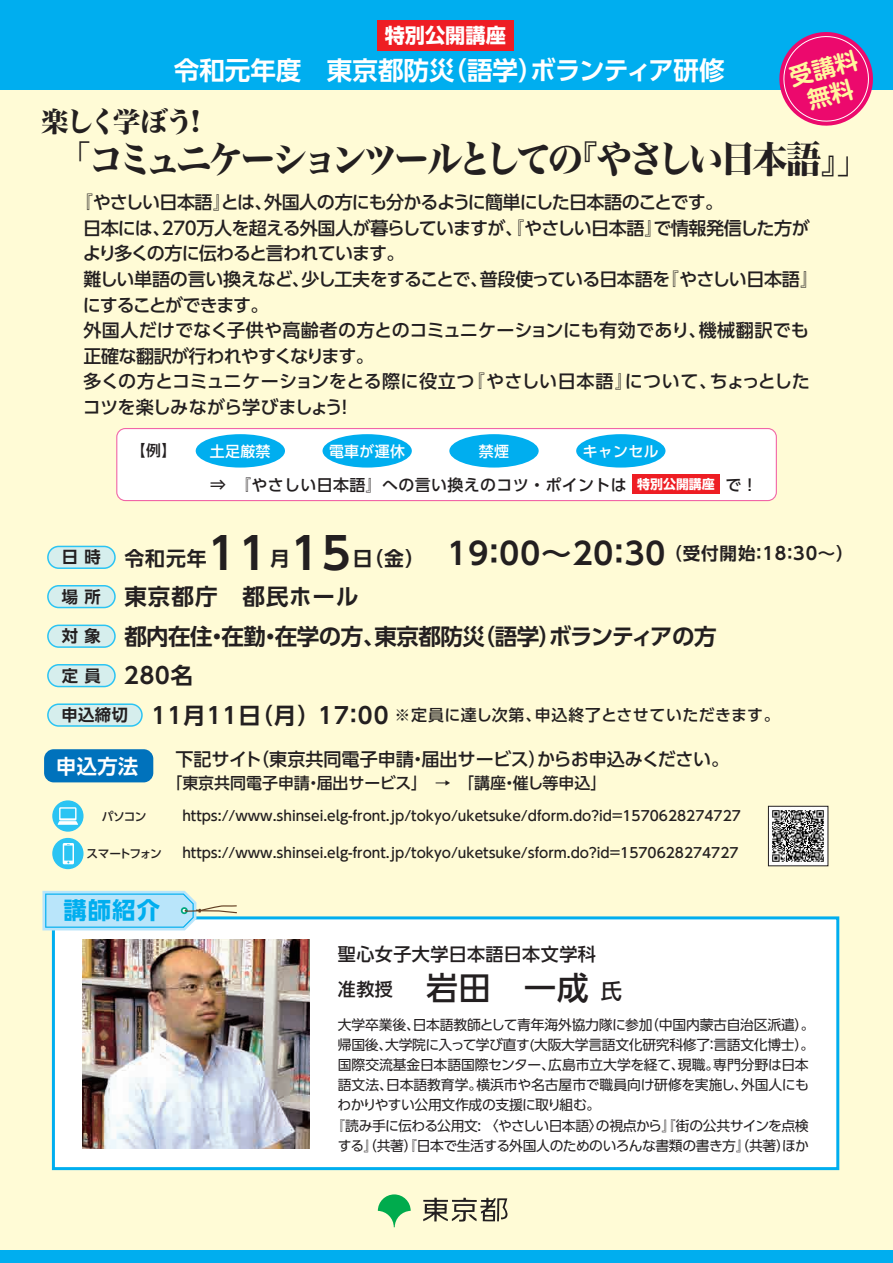
<style>
.page{position:relative;width:893px;height:1263px;background:#fff}
.page>*{position:absolute;margin:0;border:0;box-sizing:border-box;transform-origin:0 0}
.t1{font:37.2px "Hira Min Std W8";letter-spacing:-.105em;color:#231f20;scale:.94 1}
.t2{font:500 31.95px "UD Shin Go Pro";color:#231f20}
.t3{font:27.6px "Hira Min Std W8";letter-spacing:-.08em;color:#231f20}
.t4{font:700 25.5px "UD Shin Go Pro De";color:#fff}
.t5{font:700 23.25px/26.5px "UD Shin M Go Pro De";color:#fff79e;text-align:center}
.t6{font:700 23.25px "UD Shin Go Pro";color:#00aeef}
.t7{font:700 22.5px/39.5px "UD Shin Go Pro De";letter-spacing:-.025em;color:#231f20}
.t8{font:700 20.25px "UD Shin Go Pro";color:#fff}
.t9{font:700 20.25px "UD Shin Go Pro De";color:#fff}
.t10{font:500 18px/25.5px "UD Shin Go Pro";letter-spacing:-.035em;color:#231f20}
.t11{font:500 18px "UD Shin Go Pro";letter-spacing:-.005em;color:#231f20}
.t12{font:500 18px "UD Shin Go Pro";letter-spacing:.025em;color:#231f20}
.t13{font:700 17.55px "UD Shin Go Pro De";letter-spacing:.05em;color:#231f20}
.t14{font:500 15.9px "UD Shin Go Pro";letter-spacing:.025em;color:#231f20}
.t15{font:500 15.9px "UD Shin Go Pro";color:#231f20}
.t16{font:500 14.85px "UD Shin Go Pro";letter-spacing:.025em;color:#fff}
.t17{font:500 14.85px "UD Shin Go Pro";color:#231f20}
.t18{font:13.8px "UD Shin Go Pro";letter-spacing:-.025em;color:#231f20}
.t19{font:500 13.8px "UD Shin Go Pro";color:#231f20}
.t20{font:13.8px "UD Shin Go Pro";letter-spacing:-.005em;color:#231f20}
.t21{font:700 12.9px "UD Shin Go Pro";color:#fff}
.t22{font:500 11.7px "UD Shin Go Pro";letter-spacing:-.115em;color:#231f20}
.t23{font:500 11.7px "UD Shin Go Pro";letter-spacing:-.09em;color:#231f20}
.s1{font-size:19.95px}
.s2{font-size:43.8px}
.s3{font-size:30.45px}
.s4{font-size:16.35px}
.s5{font-family:"UD Shin Go Pro De";font-weight:700;font-size:16.35px}
.s6{font-family:"UD Shin Go Pro De";font-weight:700;font-size:22.5px}
.s7{font-size:18px}
.s8{font-size:21.3px}
</style>
<div class="page">
<div style="left:0;top:85px;width:893px;height:1178px;background:#fffbd6"></div>
<div style="left:0;top:0;width:893px;height:89px;background:#00aeef"></div>
<div style="left:0;top:1251px;width:893px;height:12px;background:#00aeef"></div>
<svg style="left:768px;top:32px;width:110px;height:94px"></svg>
<div style="left:377px;top:20px;width:136px;height:30px;background:#ee1d23"></div>
<svg style="left:423px;top:1198px;width:85px;height:24px"></svg>
<svg style="left:378px;top:1194px;width:33px;height:33px"></svg>
<div style="left:44px;top:749px;width:109px;height:33px;background:#0072bc;border-radius:10px"></div>
<div style="left:48px;top:546px;width:67px;height:22px;background:#d6eeed;border-radius:11px"></div>
<div style="left:47px;top:546px;width:69px;height:23px;border:2px solid #2bc4f3;border-radius:11px"></div>
<div style="left:48px;top:586px;width:67px;height:21px;background:#d6eeed;border-radius:11px"></div>
<div style="left:47px;top:585px;width:69px;height:23px;border:2px solid #2bc4f3;border-radius:11px"></div>
<div style="left:48px;top:625px;width:67px;height:22px;background:#d6eeed;border-radius:11px"></div>
<div style="left:47px;top:625px;width:69px;height:23px;border:2px solid #2bc4f3;border-radius:11px"></div>
<div style="left:48px;top:665px;width:67px;height:21px;background:#d6eeed;border-radius:11px"></div>
<div style="left:47px;top:664px;width:69px;height:23px;border:2px solid #2bc4f3;border-radius:11px"></div>
<div style="left:48px;top:704px;width:94px;height:22px;background:#d6eeed;border-radius:11px"></div>
<div style="left:47px;top:703px;width:96px;height:24px;border:2px solid #2bc4f3;border-radius:11px"></div>
<div style="left:52px;top:916px;width:787px;height:254px;background:#fff;border:3px solid #00aeef"></div>
<svg style="left:42px;top:891px;width:195px;height:39px"></svg>
<img style="left:82px;top:939px;width:228px;height:209px">
<div style="left:53px;top:801px;width:30px;height:30px;background:#2bc4f3;border-radius:50%"></div>
<div style="left:52px;top:800px;width:32px;height:32px;border:2px solid #2bc4f3;border-radius:50%"></div>
<svg style="left:58px;top:807px;width:20px;height:18px"></svg>
<div style="left:53px;top:839px;width:30px;height:29px;background:#2bc4f3;border-radius:50%"></div>
<div style="left:52px;top:838px;width:32px;height:31px;border:2px solid #2bc4f3;border-radius:50%"></div>
<svg style="left:63px;top:843px;width:11px;height:21px"></svg>
<div style="left:117px;top:429px;width:659px;height:72px;background:#fff;border-radius:9px"></div>
<div style="left:116px;top:428px;width:661px;height:73px;border:1px solid #f166a7;border-radius:9px"></div>
<div style="left:196px;top:434px;width:89px;height:34px;background:#00aeef;border-radius:50%"></div>
<div style="left:323px;top:434px;width:89px;height:34px;background:#00aeef;border-radius:50%"></div>
<div style="left:449px;top:434px;width:90px;height:34px;background:#00aeef;border-radius:50%"></div>
<div style="left:576px;top:434px;width:89px;height:34px;background:#00aeef;border-radius:50%"></div>
<div style="left:632px;top:474px;width:88px;height:20px;background:#ee1d23"></div>
<img style="left:770px;top:808px;width:56px;height:56px">
<div style="left:768px;top:806px;width:60px;height:60px;border:1px solid #231f20"></div>
<p class="t8" style="left:385px;top:19px;width:123px">特別公開講座</p>
<p class="t5" style="left:786px;top:64px;width:71px;rotate:-15deg">受講料無料</p>
<h3 class="t4" style="left:174px;top:49px;width:552px">令和元年度　東京都防災（語学）ボランティア研修</h3>
<h3 class="t3" style="left:41px;top:101px;width:161px">楽しく学ぼう!</h3>
<h1 class="t1" style="left:41px;top:132px;width:884px">　「コミュニケーションツールとしての『やさしい日本語』」</h1>
<p class="t10" style="left:83px;top:189px;width:737px;text-indent:-8px">『やさしい日本語』とは、外国人の方にも分かるように簡単にした日本語のことです。<br>日本には、270万人を超える外国人が暮らしていますが、『やさしい日本語』で情報発信した方がより多くの方に伝わると言われています。<br>難しい単語の言い換えなど、少し工夫をすることで、普段使っている日本語を『やさしい日本語』にすることができます。<br>外国人だけでなく子供や高齢者の方とのコミュニケーションにも有効であり、機械翻訳でも正確な翻訳が行われやすくなります。<br>多くの方とコミュニケーションをとる際に役立つ『やさしい日本語』について、ちょっとしたコツを楽しみながら学びましょう！</p>
<p class="t17" style="left:131px;top:438px;width:47px">【例】</p>
<p class="t16" style="left:210px;top:439px;width:62px">土足厳禁</p>
<p class="t16" style="left:329px;top:439px;width:77px">電車が運休</p>
<p class="t16" style="left:479px;top:439px;width:32px">禁煙</p>
<p class="t16" style="left:583px;top:439px;width:77px">キャンセル</p>
<p class="t21" style="left:637px;top:473px;width:79px">特別公開講座</p>
<p class="t14" style="left:210px;top:472px;width:549px">⇒　『やさしい日本語』への言い換えのコツ・ポイントは　　　　　　で！</p>
<p class="t13" style="left:62px;top:539px;width:793px"><sub>日</sub> <sub>時</sub> <span class="s1">令和元年</span><span class="s2">11</span><span class="s1">月</span><span class="s2">15</span><span class="s1">日（金）</span><span class="s3">　１９：００～２０：３０</span> （受付開始：18：30～）</p>
<p class="t7" style="left:62px;top:576px;width:656px"><span class="s4">場 所</span> 東京都庁　都民ホール<br><span class="s4">対 象</span> 都内在住・在勤・在学の方、東京都防災（語学）ボランティアの方<span class="s4">定 員</span> ２８０名</p>
<p class="t14" style="left:61px;top:702px;width:720px"><span class="s5">申込締切</span> <span class="s6">11月11日（月）17：00</span> ※定員に達し次第、申込終了とさせていただきます。</p>
<p class="t11" style="left:176px;top:745px;width:555px">下記サイト（東京共同電子申請・届出サービス）からお申込みください。</p>
<p class="t15" style="left:166px;top:770px;width:441px">「東京共同電子申請・届出サービス」　→　「講座・催し等申込」</p>
<p class="t9" style="left:56px;top:750px;width:84px">申込方法</p>
<p class="t23" style="left:102px;top:806px;width:46px">パソコン</p>
<p class="t22" style="left:87px;top:844px;width:77px">スマートフォン</p>
<p class="t6" style="left:64px;top:892px;width:98px">講師紹介</p>
<p class="t19" style="left:182px;top:804px;width:560px">https://www.shinsei.elg-front.jp/tokyo/uketsuke/dform.do?id=1570628274727</p>
<p class="t19" style="left:182px;top:841px;width:558px">https://www.shinsei.elg-front.jp/tokyo/uketsuke/sform.do?id=1570628274727</p>
<p class="t12" style="left:338px;top:940px;width:260px">聖心女子大学日本語日本文学科</p>
<h2 class="t2" style="left:338px;top:962px;width:286px"><span class="s7">准教授</span>　岩田　一成 <span class="s8">氏</span></h2>
<p class="t18" style="left:338px;top:1013px;width:478px">大学卒業後、日本語教師として青年海外協力隊に参加（中国内蒙古自治区派遣）。</p>
<p class="t18" style="left:338px;top:1033px;width:478px">帰国後、大学院に入って学び直す(大阪大学言語文化研究科修了：言語文化博士）。</p>
<p class="t20" style="left:338px;top:1053px;width:472px">国際交流基金日本語国際センター、広島市立大学を経て、現職。専門分野は日本</p>
<p class="t20" style="left:338px;top:1074px;width:473px">語文法、日本語教育学。横浜市や名古屋市で職員向け研修を実施し、外国人にも</p>
<p class="t18" style="left:338px;top:1094px;width:264px">わかりやすい公用文作成の支援に取り組む。</p>
<p class="t18" style="left:331px;top:1114px;width:479px">『読み手に伝わる公用文: 〈やさしい日本語〉の視点から』『街の公共サインを点検</p>
<p class="t18" style="left:338px;top:1134px;width:473px">する』（共著）『日本で生活する外国人のためのいろんな書類の書き方』（共著）ほか</p>
</div>
